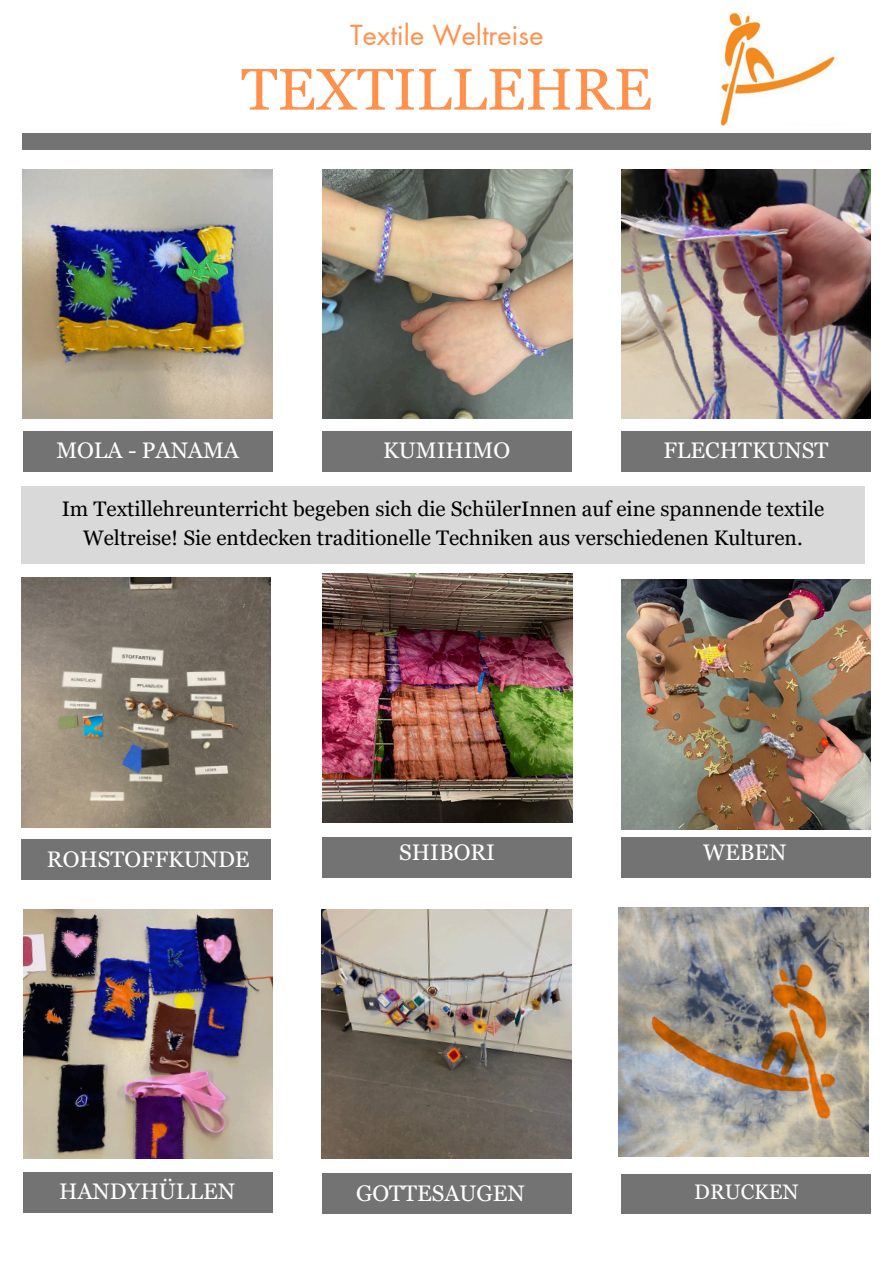
<style>
.page{position:relative;width:894px;height:1264px;background:#fff}
.page>*{position:absolute;margin:0;border:0;box-sizing:border-box;transform-origin:0 0}
.t1{font:58.5px "Georgia Pro";color:#ff914d}
.t2{font:27px "Futura LT Pro";color:#ff914d}
.t3{font:22.5px "Georgia Pro";color:#fff}
.t4{font:21px/29.2px "Georgia Pro";color:#000;text-align:center}
.t5{font:21px "Georgia Pro";color:#fff}
</style>
<div class="page">
<div style="left:23px;top:133px;width:847px;height:17px;background:#737373"></div>
<img style="left:23px;top:169px;width:249px;height:249px">
<img style="left:322px;top:169px;width:250px;height:249px">
<img style="left:621px;top:169px;width:249px;height:249px">
<div style="left:23px;top:431px;width:249px;height:40px;background:#737373"></div>
<div style="left:322px;top:431px;width:250px;height:40px;background:#737373"></div>
<div style="left:621px;top:431px;width:249px;height:40px;background:#737373"></div>
<img style="left:21px;top:577px;width:250px;height:250px">
<img style="left:621px;top:580px;width:249px;height:249px">
<div style="left:21px;top:839px;width:250px;height:41px;background:#737373"></div>
<div style="left:322px;top:837px;width:249px;height:40px;background:#737373"></div>
<div style="left:621px;top:837px;width:250px;height:40px;background:#737373"></div>
<img style="left:23px;top:909px;width:250px;height:249px">
<img style="left:322px;top:909px;width:249px;height:249px">
<img style="left:618px;top:907px;width:250px;height:249px">
<div style="left:24px;top:1172px;width:249px;height:40px;background:#737373"></div>
<div style="left:322px;top:1173px;width:250px;height:40px;background:#737373"></div>
<div style="left:621px;top:1174px;width:250px;height:39px;background:#737373"></div>
<img style="left:322px;top:573px;width:250px;height:249px">
<img style="left:720px;top:12px;width:118px;height:114px">
<div style="left:21px;top:486px;width:843px;height:78px;background:#d9d9d9"></div>
<p class="t2" style="left:350px;top:23px;width:195px">Textile Weltreise</p>
<p class="t1" style="left:241px;top:56px;width:412px">TEXTILLEHRE</p>
<h3 class="t3" style="left:56px;top:437px;width:184px">MOLA - PANAMA</h3>
<h3 class="t3" style="left:383px;top:437px;width:128px">KUMIHIMO</h3>
<h3 class="t3" style="left:663px;top:437px;width:166px">FLECHTKUNST</h3>
<p class="t4" style="left:62px;top:494px;width:763px">Im Textillehreunterricht begeben sich die SchülerInnen auf eine spannende textile<br>Weltreise! Sie entdecken traditionelle Techniken aus verschiedenen Kulturen.</p>
<p class="t3" style="left:47px;top:845px;width:204px">ROHSTOFFKUNDE</p>
<h3 class="t3" style="left:399px;top:839px;width:97px">SHIBORI</h3>
<h3 class="t3" style="left:703px;top:839px;width:85px">WEBEN</h3>
<p class="t3" style="left:59px;top:1178px;width:177px">HANDYHÜLLEN</p>
<h3 class="t3" style="left:356px;top:1179px;width:170px">GOTTESAUGEN</h3>
<h3 class="t5" style="left:694px;top:1179px;width:106px">DRUCKEN</h3>
<p class="t3" style="left:366px;top:1178px;width:185px">STEMPELDRUCK</p>
<h3 class="t3" style="left:79px;top:1187px;width:139px">EINKOCHEN</h3>
</div>
